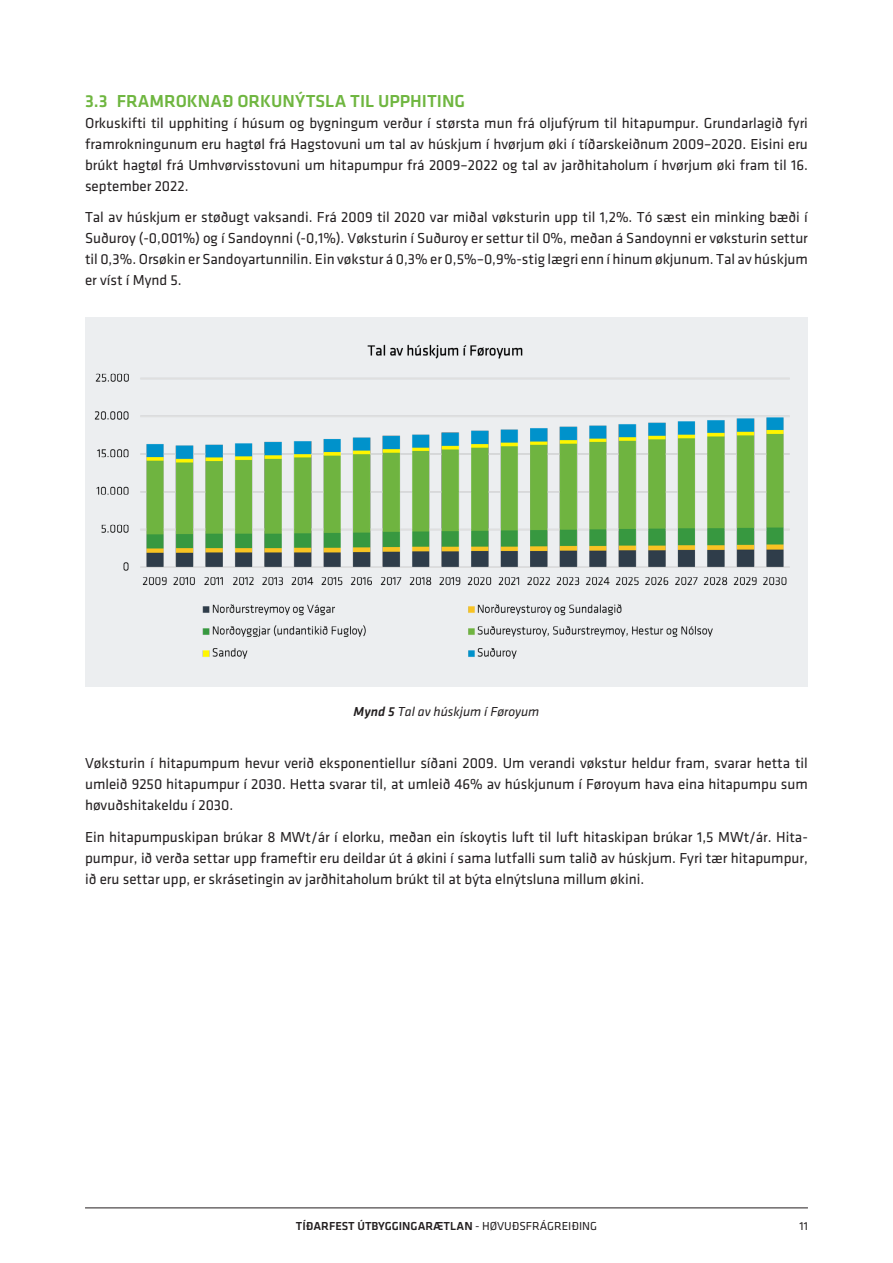
<style>
.page{position:relative;width:893px;height:1263px;background:#fff}
.page>*{position:absolute;margin:0;border:0;box-sizing:border-box;transform-origin:0 0}
.Mellemrubrik{font:500 18px "Klavika";color:#6fb640}
.Breyðtekstur{font:15px/21px "Klavika";color:#231f20;text-align:justify}
.Myndatekstur{font:italic 13.5px "Klavika";color:#231f20}
.t1{font:500 12px "Klavika";color:#231f20}
.t2{font:12px "Klavika";color:#231f20}
.s1{font-weight:500}
.s2{font-weight:400}
</style>
<div class="page">
<hr style="left:85px;top:1207px;width:723px;height:1px;background:#231f20">
<div style="left:85px;top:317px;width:723px;height:369px;background:#eceef0"></div>
<img style="left:94px;top:344px;width:696px;height:315px">
<p class="Mellemrubrik" style="left:85px;top:88px;width:382px">3.3 FRAMROKNAÐ ORKUNÝTSLA TIL UPPHITING</p>
<p class="Breyðtekstur" style="left:85px;top:112px;width:724px;text-align:left">Orkuskifti til upphiting í húsum og bygningum verður í størsta mun frá oljufýrum til hitapumpur. Grundarlagið fyri framrokningunum eru hagtøl frá Hagstovuni um tal av húskjum í hvørjum øki í tíðarskeiðnum 2009–2020. Eisini eru brúkt hagtøl frá Umhvørvisstovuni um hitapumpur frá 2009–2022 og tal av jarðhitaholum í hvørjum øki fram til 16. september 2022.</p>
<p class="Breyðtekstur" style="left:85px;top:206px;width:724px">Tal av húskjum er støðugt vaksandi. Frá 2009 til 2020 var miðal vøksturin upp til 1,2%. Tó sæst ein minking bæði í Suðuroy (-0,001%) og í Sandoynni (-0,1%). Vøksturin í Suðuroy er settur til 0%, meðan á Sandoynni er vøksturin settur til 0,3%. Orsøkin er Sandoyartunnilin. Ein vøkstur á 0,3% er 0,5%–0,9%-stig lægri enn í hinum økjunum. Tal av húskjum er víst í Mynd 5.</p>
<p class="Myndatekstur" style="left:354px;top:703px;width:187px"><span class="s1">Mynd 5</span> Tal av húskjum í Føroyum</p>
<p class="Breyðtekstur" style="left:85px;top:752px;width:724px">Vøksturin í hitapumpum hevur verið eksponentiellur síðani 2009. Um verandi vøkstur heldur fram, svarar hetta til umleið 9250 hitapumpur í 2030. Hetta svarar til, at umleið 46% av húskjunum í Føroyum hava eina hitapumpu sum høvuðshitakeldu í 2030.</p>
<p class="Breyðtekstur" style="left:85px;top:826px;width:724px">Ein hitapumpuskipan brúkar 8 MWt/ár í elorku, meðan ein ískoytis luft til luft hitaskipan brúkar 1,5 MWt/ár. Hita&shy;pumpur, ið verða settar upp frameftir eru deildar út á økini í sama lutfalli sum talið av húskjum. Fyri tær hitapumpur, ið eru settar upp, er skrásetingin av jarðhitaholum brúkt til at býta elnýtsluna millum økini.</p>
<p class="t1" style="left:296px;top:1218px;width:303px">TÍÐARFEST ÚTBYGGINGARÆTLAN <span class="s2">- HØVUÐSFRÁGREIÐING</span></p>
<p class="t2" style="left:799px;top:1218px;width:10px">11</p>
</div>
